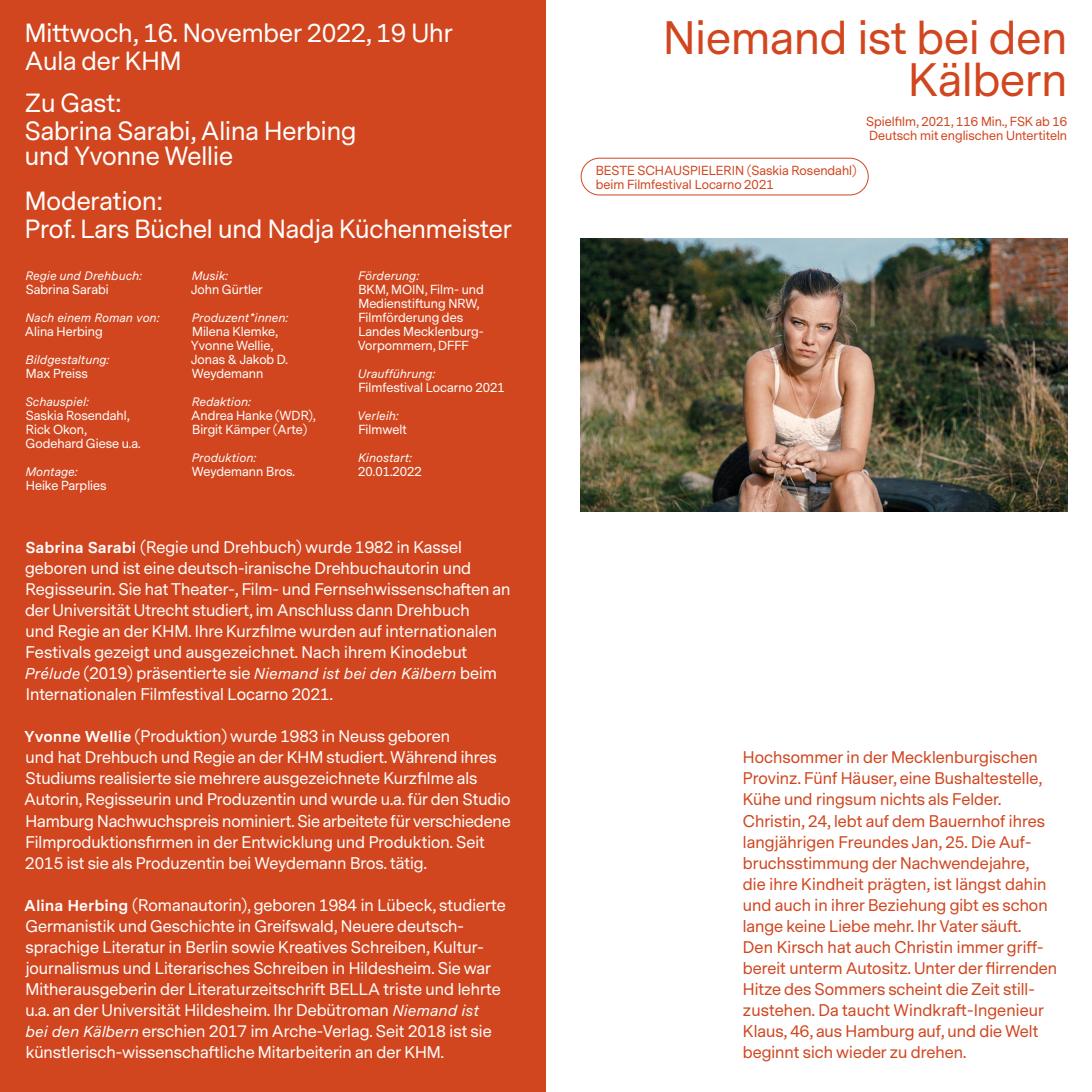
<style>
.page{position:relative;width:1092px;height:1092px;background:#fff}
.page>*{position:absolute;margin:0;border:0;box-sizing:border-box;transform-origin:0 0}
.Title_Movie_Gr{font:43.75px/42px "Messina Sans";color:#d1461f;text-align:right}
.Messina_14_14{font:24.5px/24.5px "Messina Sans";color:#fff}
.Messina_9_12{font:15.75px/21px "Messina Sans";color:#fff}
.Messina_9_12_GR{font:15.75px/21px "Messina Sans";color:#d1461f}
.Messina_7_8{font:12.25px/14px "Messina Sans";color:#fff}
.Messina_7_8-2{font:italic 12.25px "Messina Sans";color:#fff}
.Messina_7_8_GR{font:12.25px "Messina Sans";color:#d1461f}
.Subtitles_Languages{font:12.25px "Messina Sans";color:#d1461f}
.s1{font-weight:700}
.s2{font-style:italic}
</style>
<div class="page">
<div style="left:0;top:0;width:546px;height:1091px;background:#d1461f"></div>
<div style="left:580px;top:158px;width:288px;height:37px;border:1px solid #d1461f;border-radius:18px"></div>
<img style="left:580px;top:238px;width:487px;height:273px">
<p class="Messina_14_14" style="left:25px;top:22px;width:429px">Mittwoch, 16. November 2022, 19 Uhr</p>
<p class="Messina_14_14" style="left:25px;top:50px;width:158px">Aula der KHM</p>
<p class="Messina_14_14" style="left:25px;top:92px;width:98px">Zu Gast:</p>
<p class="Messina_14_14" style="left:25px;top:120px;width:333px">Sabrina Sarabi, Alina Herbing und Yvonne Wellie</p>
<p class="Messina_14_14" style="left:25px;top:190px;width:139px">Moderation:</p>
<p class="Messina_14_14" style="left:25px;top:218px;width:488px">Prof. Lars Büchel und Nadja Küchenmeister</p>
<p class="Messina_7_8-2" style="left:358px;top:267px;width:63px">Förderung:</p>
<p class="Messina_7_8" style="left:358px;top:283px;width:128px">BKM, MOIN, Film- und<br>Medienstiftung NRW,<br>Filmförderung des<br>Landes Mecklenburg-<br>Vorpommern, DFFF</p>
<p class="Messina_7_8-2" style="left:358px;top:365px;width:79px">Uraufführung:</p>
<p class="Messina_7_8" style="left:358px;top:381px;width:148px">Filmfestival Locarno 2021</p>
<p class="Messina_7_8-2" style="left:357px;top:407px;width:43px">Verleih:</p>
<p class="Messina_7_8" style="left:358px;top:423px;width:50px">Filmwelt</p>
<p class="Messina_7_8-2" style="left:358px;top:449px;width:55px">Kinostart:</p>
<p class="Messina_7_8" style="left:358px;top:465px;width:65px">20.01.2022</p>
<p class="Messina_7_8-2" style="left:25px;top:267px;width:118px">Regie und Drehbuch:</p>
<p class="Messina_7_8" style="left:26px;top:283px;width:84px">Sabrina Sarabi</p>
<p class="Messina_7_8-2" style="left:25px;top:309px;width:136px">Nach einem Roman von:</p>
<p class="Messina_7_8" style="left:25px;top:325px;width:79px">Alina Herbing</p>
<p class="Messina_7_8-2" style="left:25px;top:351px;width:85px">Bildgestaltung:</p>
<p class="Messina_7_8" style="left:26px;top:367px;width:64px">Max Preiss</p>
<p class="Messina_7_8-2" style="left:25px;top:393px;width:65px">Schauspiel:</p>
<p class="Messina_7_8" style="left:26px;top:409px;width:116px">Saskia Rosendahl,<br>Rick Okon,<br>Godehard Giese u.a.</p>
<p class="Messina_7_8-2" style="left:25px;top:463px;width:54px">Montage:</p>
<p class="Messina_7_8" style="left:26px;top:479px;width:82px">Heike Parplies</p>
<p class="Messina_7_8-2" style="left:192px;top:267px;width:38px">Musik:</p>
<p class="Messina_7_8" style="left:191px;top:283px;width:73px">John Gürtler</p>
<p class="Messina_7_8-2" style="left:192px;top:309px;width:98px">Produzent*innen:</p>
<p class="Messina_7_8" style="left:191px;top:325px;width:98px">Milena Klemke,<br>Yvonne Wellie,<br>Jonas &amp; Jakob D.<br>Weydemann</p>
<p class="Messina_7_8-2" style="left:192px;top:393px;width:61px">Redaktion:</p>
<p class="Messina_7_8" style="left:191px;top:409px;width:126px">Andrea Hanke (WDR),<br>Birgit Kämper (Arte)</p>
<p class="Messina_7_8-2" style="left:192px;top:449px;width:66px">Produktion:</p>
<p class="Messina_7_8" style="left:192px;top:465px;width:104px">Weydemann Bros.</p>
<p class="Messina_9_12" style="left:25px;top:537px;width:487px"><span class="s1">Sabrina Sarabi</span> (Regie und Drehbuch) wurde 1982 in Kassel geboren und ist eine deutsch-iranische Drehbuchautorin und Regisseurin. Sie hat Theater-, Film- und Fernsehwissenschaften an der Universität Utrecht studiert, im Anschluss dann Drehbuch<br>und Regie an der KHM. Ihre Kurzfilme wurden auf internationalen Festivals gezeigt und ausgezeichnet. Nach ihrem Kinodebut <span class="s2">Prélude</span> (2019) präsentierte sie <span class="s2">Niemand ist bei den Kälbern</span> beim Internationalen Filmfestival Locarno 2021.</p>
<p class="Messina_9_12" style="left:24px;top:726px;width:488px"><span class="s1">Yvonne Wellie</span> (Produktion) wurde 1983 in Neuss geboren<br>und hat Drehbuch und Regie an der KHM studiert. Während ihres Studiums realisierte sie mehrere ausgezeichnete Kurzfilme als Autorin, Regisseurin und Produzentin und wurde u.a. für den Studio Hamburg Nachwuchspreis nominiert. Sie arbeitete für verschiedene Filmproduktionsfirmen in der Entwicklung und Produktion. Seit 2015 ist sie als Produzentin bei Weydemann Bros. tätig.</p>
<p class="Messina_9_12" style="left:24px;top:894px;width:483px"><span class="s1">Alina Herbing</span> (Romanautorin), geboren 1984 in Lübeck, studierte Germanistik und Geschichte in Greifswald, Neuere deutsch&shy;sprachige Literatur in Berlin sowie Kreatives Schreiben, Kultur&shy;journalismus und Literarisches Schreiben in Hildesheim. Sie war Mitherausgeberin der Literaturzeitschrift BELLA triste und lehrte u.a. an der Universität Hildesheim. Ihr Debütroman <span class="s2">Niemand ist<br>bei den Kälbern</span> erschien 2017 im Arche-Verlag. Seit 2018 ist sie künstlerisch-wissenschaftliche Mitarbeiterin an der KHM.</p>
<p class="Title_Movie_Gr" style="left:663px;top:18px;width:405px">Niemand ist bei den<br>Kälbern</p>
<p class="Messina_7_8_GR" style="left:595px;top:162px;width:262px">BESTE SCHAUSPIELERIN (Saskia Rosendahl)</p>
<p class="Messina_7_8_GR" style="left:595px;top:176px;width:179px">beim Filmfestival Locarno 2021</p>
<p class="Subtitles_Languages" style="left:866px;top:113px;width:202px">Spielfilm, 2021, 116 Min., FSK ab 16</p>
<p class="Subtitles_Languages" style="left:869px;top:127px;width:199px">Deutsch mit englischen Untertiteln</p>
<p class="Messina_9_12_GR" style="left:742px;top:747px;width:316px">Hochsommer in der Mecklenburgischen Provinz. Fünf Häuser, eine Bushaltestelle, Kühe und ringsum nichts als Felder.<br>Christin, 24, lebt auf dem Bauernhof ihres langjährigen Freundes Jan, 25. Die Auf&shy;bruchsstimmung der Nachwendejahre,<br>die ihre Kindheit prägten, ist längst dahin und auch in ihrer Beziehung gibt es schon lange keine Liebe mehr. Ihr Vater säuft.<br>Den Kirsch hat auch Christin immer griff&shy;bereit unterm Autositz. Unter der flirrenden Hitze des Sommers scheint die Zeit still&shy;zustehen. Da taucht Windkraft-Ingenieur Klaus, 46, aus Hamburg auf, und die Welt beginnt sich wieder zu drehen.</p>
</div>
